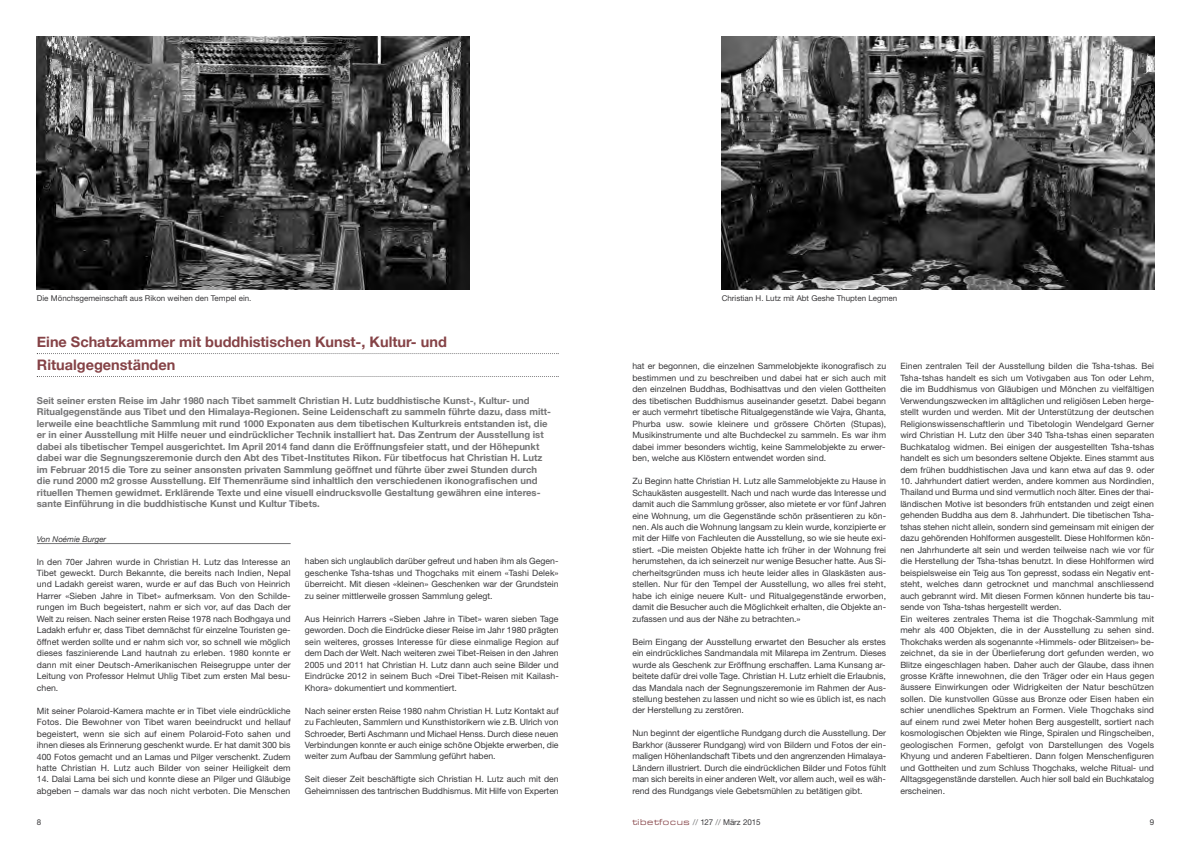
<style>
.page{position:relative;width:1191px;height:842px;background:#fff}
.page>*{position:absolute;margin:0;border:0;box-sizing:border-box;transform-origin:0 0}
.t1{font:700 14.5px/22.9px "Helvetica Neue";color:#854246}
.t2{font:700 9.5px/11.5px "Helvetica Neue";color:#747475}
.t3{font:8.7px/11.5px "Helvetica Neue";color:#39383a;text-align:justify}
.t4{font:8px "Helvetica Neue";color:#39383a}
.t5{font:italic 8px "Helvetica Neue";color:#39383a}
.s1{font-family:"Eurostile BQ";font-stretch:expanded;font-size:8.5px;color:#854246}
.s2{color:#747475}
</style>
<div class="page">
<svg style="left:37px;top:353px;width:521px;height:1px"></svg>
<svg style="left:37px;top:376px;width:521px;height:1px"></svg>
<hr style="left:37px;top:543px;width:254px;height:1px;background:#747475">
<img style="left:721px;top:37px;width:433px;height:252px">
<img style="left:37px;top:37px;width:432px;height:252px">
<p class="t4" style="left:37px;top:295px;width:216px">Die Mönchsgemeinschaft aus Rikon weihen den Tempel ein.</p>
<p class="t4" style="left:721px;top:295px;width:177px">Christian H. Lutz mit Abt Geshe Thupten Legmen</p>
<h1 class="t1" style="left:37px;top:330px;width:411px">Eine Schatzkammer mit buddhistischen Kunst-, Kultur- und<br>Ritualgegenständen</h1>
<p class="t2" style="left:37px;top:395px;width:515px">Seit seiner ersten Reise im Jahr 1980 nach Tibet sammelt Christian H. Lutz buddhistische Kunst-, Kultur- und Ritualgegenstände aus Tibet und den Himalaya-Regionen. Seine Leidenschaft zu sammeln führte dazu, dass mitt&shy;lerweile eine beachtliche Sammlung mit rund 1000 Exponaten aus dem tibetischen Kulturkreis entstanden ist, die er in einer Ausstellung mit Hilfe neuer und eindrücklicher Technik installiert hat. Das Zentrum der Ausstellung ist dabei als tibetischer Tempel ausgerichtet. Im April 2014 fand dann die Eröffnungsfeier statt, und der Höhepunkt dabei war die Segnungszeremonie durch den Abt des Tibet-Institutes Rikon. Für tibetfocus hat Christian H. Lutz im Februar 2015 die Tore zu seiner ansonsten privaten Sammlung geöffnet und führte über zwei Stunden durch die rund 2000 m2 grosse Ausstellung. Elf Themenräume sind inhaltlich den verschiedenen ikonografischen und rituellen Themen gewidmet. Erklärende Texte und eine visuell eindrucksvolle Gestaltung gewähren eine interes&shy;sante Einführung in die buddhistische Kunst und Kultur Tibets.</p>
<p class="t5" style="left:37px;top:534px;width:71px">Von Noémie Burger</p>
<p class="t3" style="left:37px;top:556px;width:255px">In den 70er Jahren wurde in Christian H. Lutz das Interesse an Tibet geweckt. Durch Bekannte, die bereits nach Indien, Nepal und Ladakh gereist waren, wurde er auf das Buch von Heinrich Harrer «Sieben Jahre in Tibet» aufmerksam. Von den Schilde - rungen im Buch begeistert, nahm er sich vor, auf das Dach der Welt zu reisen. Nach seiner ersten Reise 1978 nach Bodhgaya und Ladakh erfuhr er, dass Tibet demnächst für einzelne Touristen ge&shy;öffnet werden sollte und er nahm sich vor, so schnell wie möglich dieses faszinierende Land hautnah zu erleben. 1980 konnte er dann mit einer Deutsch-Amerikanischen Reisegruppe unter der Leitung von Professor Helmut Uhlig Tibet zum ersten Mal besu&shy;chen.</p>
<p class="t3" style="left:37px;top:706px;width:255px">Mit seiner Polaroid-Kamera machte er in Tibet viele eindrückliche Fotos. Die Bewohner von Tibet waren beeindruckt und hellauf begeistert, wenn sie sich auf einem Polaroid-Foto sahen und ihnen dieses als Erinnerung geschenkt wurde. Er hat damit 300 bis 400 Fotos gemacht und an Lamas und Pilger verschenkt. Zudem hatte Christian H. Lutz auch Bilder von seiner Heiligkeit dem</p>
<p class="t3" style="left:37px;top:774px;width:255px">14. Dalai Lama bei sich und konnte diese an Pilger und Gläubige abgeben – damals war das noch nicht verboten. Die Menschen</p>
<p class="t3" style="left:305px;top:556px;width:255px">haben sich unglaublich darüber gefreut und haben ihm als Gegen&shy;geschenke Tsha-tshas und Thogchaks mit einem «Tashi Delek» überreicht. Mit diesen «kleinen» Geschenken war der Grundstein zu seiner mittlerweile grossen Sammlung gelegt.</p>
<p class="t3" style="left:305px;top:614px;width:255px">Aus Heinrich Harrers «Sieben Jahre in Tibet» waren sieben Tage geworden. Doch die Eindrücke dieser Reise im Jahr 1980 prägten sein weiteres, grosses Interesse für diese einmalige Region auf dem Dach der Welt. Nach weiteren zwei Tibet-Reisen in den Jahren 2005 und 2011 hat Christian H. Lutz dann auch seine Bilder und Eindrücke 2012 in seinem Buch «Drei Tibet-Reisen mit Kailash-Khora» dokumentiert und kommentiert.</p>
<p class="t3" style="left:305px;top:705px;width:255px">Nach seiner ersten Reise 1980 nahm Christian H. Lutz Kontakt auf zu Fachleuten, Sammlern und Kunsthistorikern wie z.B. Ulrich von Schroeder, Berti Aschmann und Michael Henss. Durch diese neuen Verbindungen konnte er auch einige schöne Objekte erwerben, die weiter zum Aufbau der Sammlung geführt haben.</p>
<p class="t3" style="left:305px;top:774px;width:255px">Seit dieser Zeit beschäftigte sich Christian H. Lutz auch mit den<br>Geheimnissen des tantrischen Buddhismus. Mit Hilfe von Experten</p>
<p class="t3" style="left:632px;top:361px;width:255px">hat er begonnen, die einzelnen Sammelobjekte ikonografisch zu bestimmen und zu beschreiben und dabei hat er sich auch mit den einzelnen Buddhas, Bodhisattvas und den vielen Gottheiten des tibetischen Buddhismus auseinander gesetzt. Dabei begann er auch vermehrt tibetische Ritualgegenstände wie Vajra, Ghanta, Phurba usw. sowie kleinere und grössere Chörten (Stupas), Musikinstrumente und alte Buchdeckel zu sammeln. Es war ihm dabei immer besonders wichtig, keine Sammelobjekte zu erwer&shy;ben, welche aus Klöstern entwendet worden sind.</p>
<p class="t3" style="left:632px;top:476px;width:255px">Zu Beginn hatte Christian H. Lutz alle Sammelobjekte zu Hause in Schaukästen ausgestellt. Nach und nach wurde das Interesse und damit auch die Sammlung grösser, also mietete er vor fünf Jahren eine Wohnung, um die Gegenstände schön präsentieren zu kön&shy;nen. Als auch die Wohnung langsam zu klein wurde, konzipierte er mit der Hilfe von Fachleuten die Ausstellung, so wie sie heute exi&shy;stiert. «Die meisten Objekte hatte ich früher in der Wohnung frei herumstehen, da ich seinerzeit nur wenige Besucher hatte. Aus Si&shy;cherheitsgründen muss ich heute leider alles in Glaskästen aus&shy;stellen. Nur für den Tempel der Ausstellung, wo alles frei steht, habe ich einige neuere Kult- und Ritualgegenstände erworben, damit die Besucher auch die Möglichkeit erhalten, die Objekte an&shy;zufassen und aus der Nähe zu betrachten.»</p>
<p class="t3" style="left:632px;top:637px;width:255px">Beim Eingang der Ausstellung erwartet den Besucher als erstes ein eindrückliches Sandmandala mit Milarepa im Zentrum. Dieses wurde als Geschenk zur Eröffnung erschaffen. Lama Kunsang ar&shy;beitete dafür drei volle Tage. Christian H. Lutz erhielt die Erlaubnis, das Mandala nach der Segnungszeremonie im Rahmen der Aus&shy;stellung bestehen zu lassen und nicht so wie es üblich ist, es nach der Herstellung zu zerstören.</p>
<p class="t3" style="left:632px;top:728px;width:255px">Nun beginnt der eigentliche Rundgang durch die Ausstellung. Der Barkhor (äusserer Rundgang) wird von Bildern und Fotos der ein&shy;maligen Höhenlandschaft Tibets und den angrenzenden Himalaya-Ländern illustriert. Durch die eindrücklichen Bilder und Fotos fühlt man sich bereits in einer anderen Welt, vor allem auch, weil es wäh&shy;rend des Rundgangs viele Gebetsmühlen zu betätigen gibt.</p>
<p class="t3" style="left:900px;top:361px;width:255px">Einen zentralen Teil der Ausstellung bilden die Tsha-tshas. Bei Tsha-tshas handelt es sich um Votivgaben aus Ton oder Lehm, die im Buddhismus von Gläubigen und Mönchen zu vielfältigen Verwendungszwecken im alltäglichen und religiösen Leben herge&shy;stellt wurden und werden. Mit der Unterstützung der deutschen Religionswissenschaftlerin und Tibetologin Wendelgard Gerner wird Christian H. Lutz den über 340 Tsha-tshas einen separaten Buchkatalog widmen. Bei einigen der ausgestellten Tsha-tshas handelt es sich um besonders seltene Objekte. Eines stammt aus dem frühen buddhistischen Java und kann etwa auf das 9. oder</p>
<p class="t3" style="left:900px;top:476px;width:255px;text-align:left">10. Jahrhundert datiert werden, andere kommen aus Nordindien, Thailand und Burma und sind vermutlich noch älter. Eines der thai&shy;ländischen Motive ist besonders früh entstanden und zeigt einen gehenden Buddha aus dem 8. Jahrhundert. Die tibetischen Tsha&shy;tshas stehen nicht allein, sondern sind gemeinsam mit einigen der dazu gehörenden Hohlformen ausgestellt. Diese Hohlformen kön&shy;nen Jahrhunderte alt sein und werden teilweise nach wie vor für die Herstellung der Tsha-tshas benutzt. In diese Hohlformen wird beispielsweise ein Teig aus Ton gepresst, sodass ein Negativ ent&shy;steht, welches dann getrocknet und manchmal anschliessend auch gebrannt wird. Mit diesen Formen können hunderte bis tau&shy;sende von Tsha-tshas hergestellt werden.<br>Ein weiteres zentrales Thema ist die Thogchak-Sammlung mit mehr als 400 Objekten, die in der Ausstellung zu sehen sind.<br>Thokchaks werden als sogenannte «Himmels- oder Blitzeisen» be&shy;zeichnet, da sie in der Überlieferung dort gefunden werden, wo Blitze eingeschlagen haben. Daher auch der Glaube, dass ihnen grosse Kräfte innewohnen, die den Träger oder ein Haus gegen äussere Einwirkungen oder Widrigkeiten der Natur beschützen sollen. Die kunstvollen Güsse aus Bronze oder Eisen haben ein schier unendliches Spektrum an Formen. Viele Thogchaks sind auf einem rund zwei Meter hohen Berg ausgestellt, sortiert nach kosmologischen Objekten wie Ringe, Spiralen und Ringscheiben, geologischen Formen, gefolgt von Darstellungen des Vogels Khyung und anderen Fabeltieren. Dann folgen Menschenfiguren und Gottheiten und zum Schluss Thogchaks, welche Ritual- und Alltagsgegenstände darstellen. Auch hier soll bald ein Buchkatalog erscheinen.</p>
<p class="t4" style="left:37px;top:819px;width:6px">8</p>
<p class="t4" style="left:632px;top:819px;width:130px"><span class="s1">tibetfocus</span> <span class="s2">//</span> 127 <span class="s2">//</span> März 2015</p>
<p class="t4" style="left:1149px;top:819px;width:6px">9</p>
</div>
